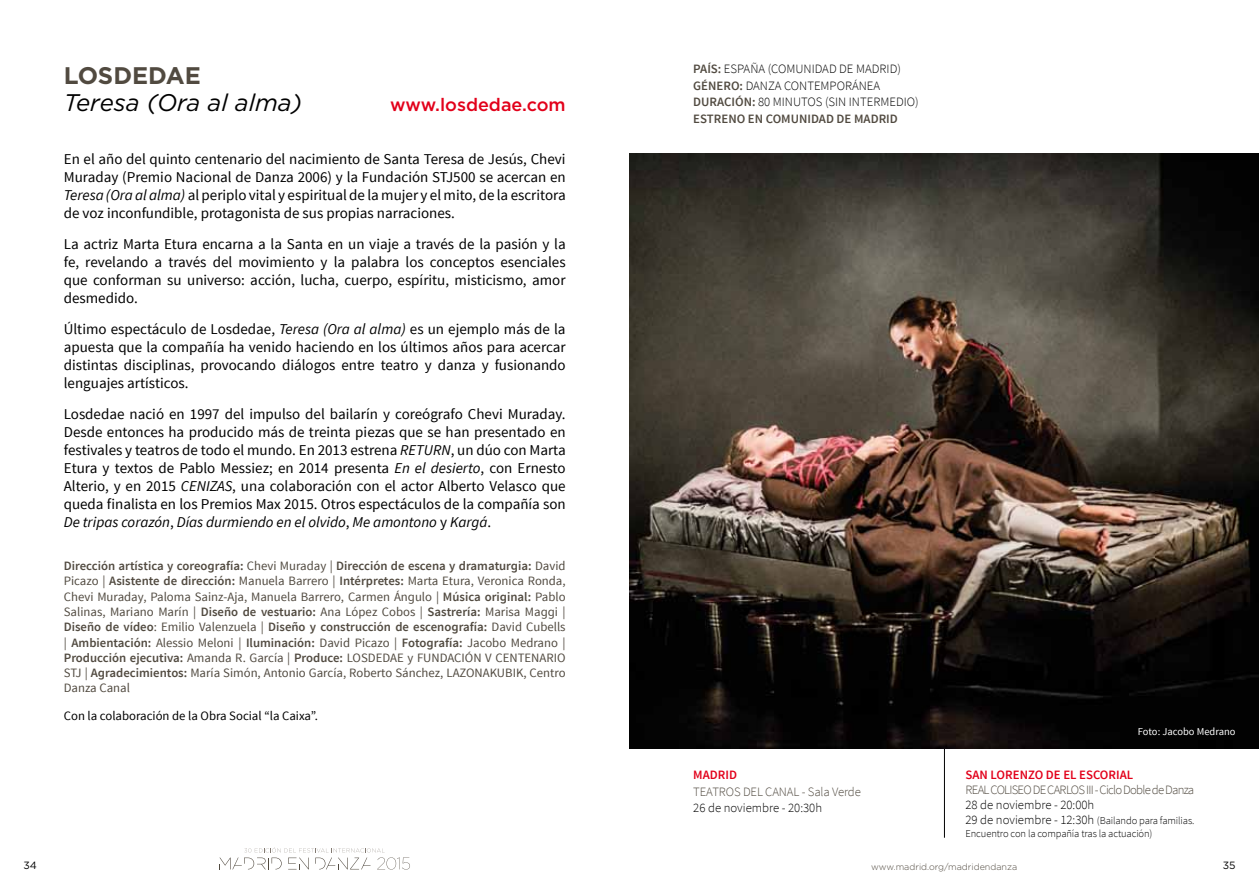
<style>
.page{position:relative;width:1259px;height:893px;background:#fff}
.page>*{position:absolute;margin:0;border:0;box-sizing:border-box;transform-origin:0 0}
.t1{font:italic 24px "Gotham HTF";color:#000}
.t2{font:700 24px "Gotham HTF";color:#514a40}
.t3{font:500 18px "Gotham HTF";color:#e2001a}
.t4{font:15px/18px "Source Sans Pro";color:#000;text-align:justify}
.t5{font:12.75px/15.3px "Source Sans Pro";color:#514a40;text-align:justify}
.t6{font:300 12.75px/16.5px "Source Sans Pro";color:#000}
.t7{font:12.75px "Source Sans Pro";color:#000}
.t8{font:300 12.75px "Source Sans Pro";letter-spacing:-.06em;color:#514a40}
.t9{font:600 12.75px "Source Sans Pro";color:#e2001a}
.t10{font:300 12.75px "Source Sans Pro";letter-spacing:-.025em;color:#514a40}
.t11{font:300 10.5px/12.8px "Source Sans Pro";letter-spacing:-.01em;color:#000}
.t12{font:10.5px "Source Sans Pro";color:#fff}
.t13{font:10.5px "Gotham HTF";color:#000}
.t14{font:300 9px "Gotham HTF";color:#514a40}
.s1{font-style:italic}
.s2{font-weight:600}
.s3{font-weight:600;color:#514a40}
.s4{font-size:12.75px}
</style>
<div class="page">
<svg style="left:219px;top:847px;width:191px;height:23px"></svg>
<hr style="left:944px;top:748px;width:1px;height:90px;background:#000">
<img style="left:629px;top:153px;width:630px;height:595px">
<h1 class="t2" style="left:64px;top:61px;width:138px">LOSDEDAE</h1>
<h1 class="t1" style="left:64px;top:89px;width:240px">Teresa (Ora al alma)</h1>
<p class="t3" style="left:390px;top:94px;width:177px">www.losdedae.com</p>
<p class="t4" style="left:64px;top:151px;width:503px">En el año del quinto centenario del nacimiento de Santa Teresa de Jesús, Chevi Muraday (Premio Nacional de Danza 2006) y la Fundación STJ500 se acercan en <span class="s1">Teresa (Ora al alma)</span> al periplo vital y espiritual de la mujer y el mito, de la escritora de voz inconfundible, protagonista de sus propias narraciones.</p>
<p class="t4" style="left:64px;top:235px;width:503px">La actriz Marta Etura encarna a la Santa en un viaje a través de la pasión y la fe, revelando a través del movimiento y la palabra los conceptos esenciales que conforman su universo: acción, lucha, cuerpo, espíritu, misticismo, amor desmedido.</p>
<p class="t4" style="left:64px;top:320px;width:503px">Último espectáculo de Losdedae, <span class="s1">Teresa (Ora al alma)</span> es un ejemplo más de la apuesta que la compañía ha venido haciendo en los últimos años para acercar distintas disciplinas, provocando diálogos entre teatro y danza y fusionando lenguajes artísticos.</p>
<p class="t4" style="left:64px;top:405px;width:503px">Losdedae nació en 1997 del impulso del bailarín y coreógrafo Chevi Muraday.<br>Desde entonces ha producido más de treinta piezas que se han presentado en festivales y teatros de todo el mundo. En 2013 estrena <span class="s1">RETURN</span>, un dúo con Marta Etura y textos de Pablo Messiez; en 2014 presenta <span class="s1">En el desierto</span>, con Ernesto Alterio, y en 2015 <span class="s1">CENIZAS</span>, una colaboración con el actor Alberto Velasco que queda finalista en los Premios Max 2015. Otros espectáculos de la compañía son <span class="s1">De tripas corazón</span>, <span class="s1">Días durmiendo en el olvido</span>, <span class="s1">Me amontono</span> y <span class="s1">Kargá</span>.</p>
<p class="t5" style="left:64px;top:558px;width:503px"><span class="s2">Dirección artística y coreografía:</span> Chevi Muraday | <span class="s2">Dirección de escena y dramaturgia:</span> David Picazo | <span class="s2">Asistente de dirección:</span> Manuela Barrero | <span class="s2">Intérpretes:</span> Marta Etura, Veronica Ronda, Chevi Muraday, Paloma Sainz-Aja, Manuela Barrero, Carmen Ángulo | <span class="s2">Música original:</span> Pablo Salinas, Mariano Marín | <span class="s2">Diseño de vestuario:</span> Ana López Cobos | <span class="s2">Sastrería:</span> Marisa Maggi | <span class="s2">Diseño de vídeo</span>: Emilio Valenzuela | <span class="s2">Diseño y construcción de escenografía:</span> David Cubells | <span class="s2">Ambientación:</span> Alessio Meloni | <span class="s2">Iluminación:</span> David Picazo | <span class="s2">Fotografía:</span> Jacobo Medrano | <span class="s2">Producción ejecutiva:</span> Amanda R. García | <span class="s2">Produce:</span> LOSDEDAE y FUNDACIÓN V CENTENARIO STJ | <span class="s2">Agradecimientos:</span> María Simón, Antonio García, Roberto Sánchez, LAZONAKUBIK, Centro Danza Canal</p>
<p class="t7" style="left:64px;top:708px;width:255px">Con la colaboración de la Obra Social “la Caixa”.</p>
<p class="t6" style="left:693px;top:61px;width:227px"><span class="s3">País:</span> ESPAÑA (Comunidad de Madrid)<br><span class="s3">Gén ero:</span> Danza contemporánea <span class="s3">Duración:</span> 80 minutos (sin intermedio) <span class="s3">estreno EN COMU NIDAD DE MADRID</span></p>
<p class="t9" style="left:693px;top:767px;width:9px">madrid</p>
<p class="t10" style="left:693px;top:784px;width:169px">TeatroS DEL CANAL - Sala Verde</p>
<p class="t6" style="left:693px;top:800px;width:130px">26 de noviembre - 20:30h</p>
<p class="t12" style="left:1137px;top:725px;width:99px">Foto: Jacobo Medrano</p>
<p class="t9" style="left:965px;top:767px;width:122px">SAN LORENZO DE EL ESCO</p>
<p class="t9" style="left:1108px;top:767px;width:26px">RIAL</p>
<p class="t8" style="left:965px;top:782px;width:230px">REAL COLI SEO DE CARLOS III - Ciclo Doble de Danza</p>
<p class="t6" style="left:965px;top:797px;width:130px">28 de noviembre - 20:00h</p>
<p class="t11" style="left:965px;top:814px;width:230px"><span class="s4">29 de noviembre - 12:30h</span> (Bailando para familias.<br>Encuentro con la compañía tras la actuación)</p>
<p class="t13" style="left:23px;top:860px;width:15px">34</p>
<p class="t14" style="left:871px;top:861px;width:147px">www.madrid.org/madridendanza</p>
<p class="t13" style="left:1222px;top:860px;width:14px">35</p>
</div>
